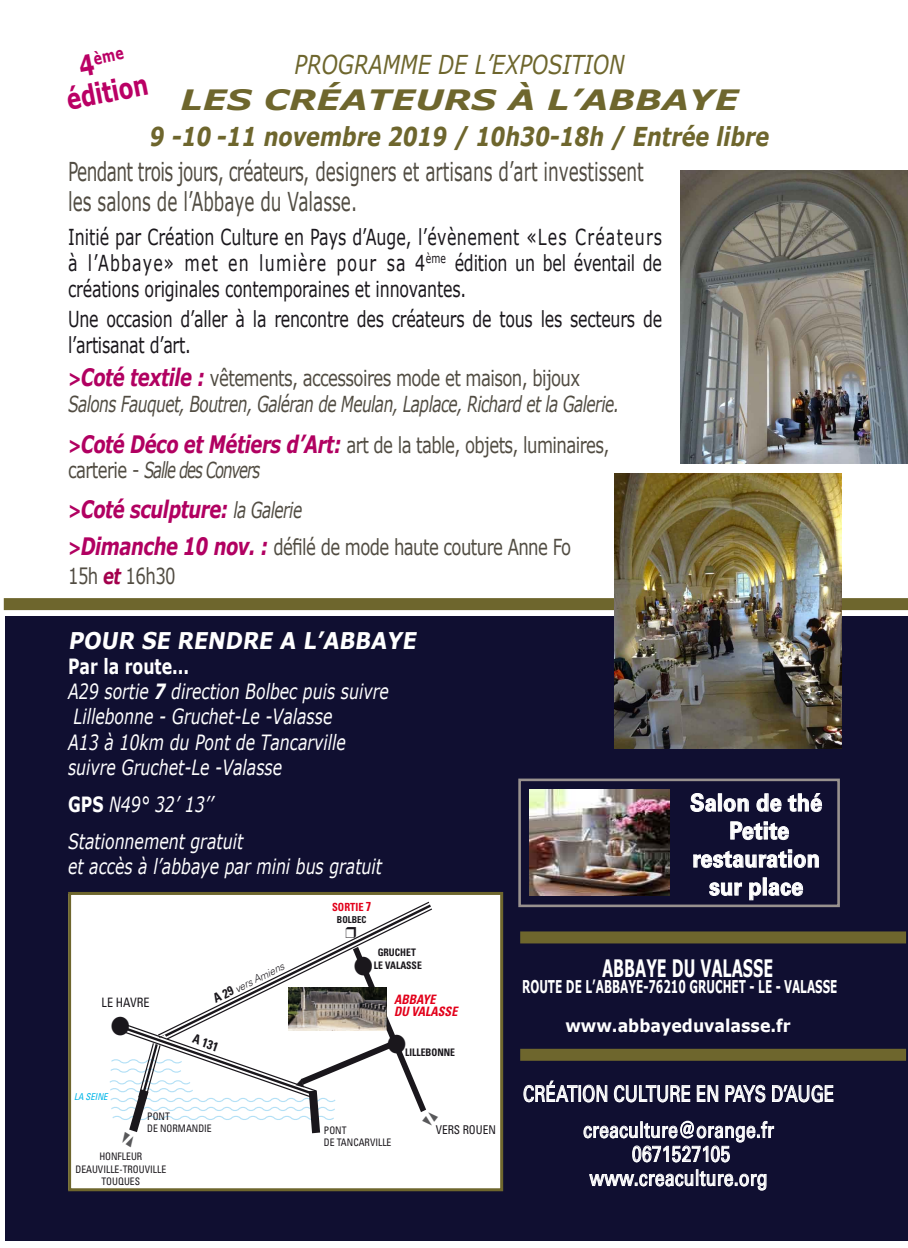
<style>
.page{position:relative;width:908px;height:1248px;background:#fff}
.page>*{position:absolute;margin:0;border:0;box-sizing:border-box;transform-origin:0 0}
.t1{font:700 28.6px "Verdana";color:#ba0065;scale:.75 1}
.t2{font:italic 700 28px "Verdana";color:#6e662d;scale:1.25 1}
.t3{font:26px/30px "Verdana";color:#514c42;scale:.65 1}
.t4{font:italic 700 26px "Verdana";color:#6e662d;scale:.8 1}
.t5{font:italic 26px "Verdana";color:#6e662d;scale:.8 1}
.t6{font:26px "Zapf Dingbats ITC";color:#1a171c;scale:.93 1}
.t7{font:700 24px/28px "Univers";letter-spacing:.01em;color:#fff;text-align:center;scale:.9 1}
.t8{font:italic 700 24px "Verdana";letter-spacing:-.025em;color:#b10061;scale:.75 1}
.t9{font:700 24px "Verdana";color:#fff;scale:.6 1}
.t10{font:700 23px "Verdana";color:#fff;scale:.9 1}
.t11{font:22px/26px "Verdana";letter-spacing:-.015em;color:#1a171c;text-align:justify;scale:.72 1}
.t12{font:22px/25.6px "Verdana";letter-spacing:-.035em;color:#514c42;scale:.75 1}
.t13{font:italic 22px/26px "Verdana";letter-spacing:-.035em;color:#514c42;scale:.7 1}
.t14{font:22px/36px "Univers";letter-spacing:.01em;color:#fff;text-align:center;scale:.76 1}
.t15{font:22px/24px "Univers";letter-spacing:.01em;color:#fff;text-align:center;scale:.8 1}
.t16{font:italic 21px/25.2px "Verdana";color:#fff;scale:.75 1}
.t17{font:700 17.6px/38.2px "Verdana";color:#fff;text-align:center;scale:.6 1}
.t18{font:700 16.6px "Verdana";color:#ba0065;scale:.75 1}
.t19{font:italic 700 condensed 13px/12px "Univers";color:#e2001a;scale:.93 1}
.t20{font:condensed 13px "Univers";color:#1a171c;scale:.93 1}
.t21{font:700 condensed 12.8px "Univers";color:#1a171c;scale:.95 1}
.t22{font:condensed 12px "Univers";color:#1a171c;scale:.93 1}
.t23{font:700 condensed 11.2px "Univers";color:#e2001a;scale:.93 1}
.t24{font:condensed 10.4px/12.4px "Univers";color:#1a171c;scale:.93 1}
.t25{font:700 condensed 10.4px/12.4px "Univers";color:#1a171c;text-align:center;scale:.93 1}
.t26{font:italic 300 10.2px "Univers";color:#1a171c;scale:.96 1}
.t27{font:italic condensed 9.6px "Univers";color:#00b6e8;scale:.93 1}
.t28{font:700 condensed 9.6px "Univers";color:#1a171c;scale:.93 1}
.s1{font-size:28.6px}
.s2{font-weight:700;font-size:20px;color:#b10061}
.s3{font-weight:700;font-size:24px;color:#b10061}
.s4{font-style:normal}
.s5{font-weight:700;font-style:italic;font-size:20px;color:#b10061}
.s6{font-weight:700;font-style:italic;font-size:24px;color:#b10061}
.s7{font-style:italic}
.s8{font-size:20px}
.s9{font-weight:400;font-size:22px;color:#514c42}
.s10{font-weight:700;font-style:italic;color:#a3004c}
.s11{font-weight:700;font-style:normal}
.s12{font-weight:700}
.s13{font-weight:700;font-style:normal;font-stretch:condensed;font-size:12.8px}
.s14{font-size:13px}
</style>
<div class="page">
<div style="left:6px;top:616px;width:901px;height:624px;background:#100f31"></div>
<div style="left:4px;top:598px;width:903px;height:12px;background:#6e662d"></div>
<div style="left:68px;top:894px;width:432px;height:295px;background:#fff"></div>
<div style="left:68px;top:891px;width:435px;height:300px;border:3px solid #6e662d"></div>
<svg style="left:523px;top:1080px;width:84px;height:22px"></svg>
<svg style="left:613px;top:1084px;width:77px;height:18px"></svg>
<svg style="left:696px;top:1085px;width:22px;height:17px"></svg>
<svg style="left:725px;top:1084px;width:40px;height:18px"></svg>
<svg style="left:772px;top:1084px;width:61px;height:18px"></svg>
<svg style="left:583px;top:1120px;width:191px;height:42px"></svg>
<svg style="left:589px;top:1169px;width:177px;height:21px"></svg>
<div style="left:518px;top:778px;width:321px;height:129px;border:3px solid #98918e"></div>
<svg style="left:690px;top:793px;width:26px;height:19px"></svg>
<div style="left:718px;top:793px;width:3px;height:18px;border:1px solid #fff"></div>
<svg style="left:722px;top:797px;width:27px;height:15px"></svg>
<svg style="left:756px;top:793px;width:66px;height:19px"></svg>
<svg style="left:730px;top:821px;width:59px;height:19px"></svg>
<svg style="left:693px;top:849px;width:126px;height:19px"></svg>
<svg style="left:709px;top:882px;width:33px;height:14px"></svg>
<svg style="left:749px;top:882px;width:12px;height:18px"></svg>
<svg style="left:768px;top:882px;width:35px;height:14px"></svg>
<img style="left:529px;top:789px;width:140px;height:106px">
<div style="left:520px;top:1048px;width:385px;height:12px;background:#6e662d"></div>
<div style="left:520px;top:931px;width:385px;height:12px;background:#6e662d"></div>
<img style="left:680px;top:170px;width:227px;height:294px">
<img style="left:613px;top:473px;width:228px;height:275px">
<svg style="left:109px;top:901px;width:323px;height:233px"></svg>
<p class="t18" style="left:76px;top:51px;width:63px;rotate:-11deg"><span class="s1">4</span>ème</p>
<h1 class="t1" style="left:63px;top:82px;width:111px;rotate:-11deg">édition</h1>
<p class="t5" style="left:294px;top:48px;width:414px">PROGRAMME DE L’EXPOSITION</p>
<p class="t2" style="left:180px;top:82px;width:448px">LES CRÉATEURS À L’ABBAYE</p>
<p class="t4" style="left:150px;top:120px;width:775px">9 -10 -11 novembre 2019 / 10h30-18h / Entrée libre</p>
<p class="t3" style="left:68px;top:155px;width:887px">Pendant trois jours, créateurs, designers et artisans d’art investissent les salons de l’Abbaye du Valasse.</p>
<p class="t11" style="left:68px;top:223px;width:826px">Initié par Création Culture en Pays d’Auge, l’évènement «Les Créateurs à l’Abbaye» met en lumière pour sa 4<sup>ème</sup> édition un bel éventail de créations originales contemporaines et innovantes.</p>
<p class="t11" style="left:68px;top:305px;width:826px">Une occasion d’aller à la rencontre des créateurs de tous les secteurs de l’artisanat d’art.</p>
<p class="t13" style="left:68px;top:364px;width:788px"><span class="s2">&gt;</span><span class="s3">Coté textile :</span> <span class="s4">vêtements, accessoires mode et maison, bijoux<br></span>Salons Fauquet, Boutren, Galéran de Meulan, Laplace, Richard et la Galerie.</p>
<p class="t12" style="left:68px;top:431px;width:723px"><span class="s5">&gt;</span><span class="s6">Coté Déco et Métiers d’Art:</span> art de la table, objets, luminaires, carterie - <span class="s7">Salle des Convers</span></p>
<p class="t8" style="left:68px;top:494px;width:313px"><span class="s8">&gt;</span>Coté sculpture: <span class="s9">la Galerie</span></p>
<p class="t12" style="left:68px;top:532px;width:672px;line-height:29px"><span class="s5">&gt;</span><span class="s6">Dimanche 10 nov. :</span> défilé de mode haute couture Anne Fo<br>15h <span class="s10">et</span> 16h30</p>
<p class="t10" style="left:68px;top:625px;width:392px">POUR SE RENDRE A L’ABBAYE</p>
<p class="t16" style="left:68px;top:653px;width:429px"><span class="s11">Par la route...<br></span>A29 sortie <span class="s12">7</span> direction Bolbec puis suivre<br>Lillebonne - Gruchet-Le -Valasse<br>A13 à 10km du Pont de Tancarville suivre Gruchet-Le -Valasse</p>
<p class="t16" style="left:68px;top:785px;width:235px;line-height:37.2px"><span class="s11">GPS</span> N49° 32’ 13’’<br>Stationnement gratuit</p>
<p class="t16" style="left:68px;top:853px;width:420px">et accès à l’abbaye par mini bus gratuit</p>
<p class="t20" style="left:102px;top:993px;width:53px">LE HAVRE</p>
<p class="t6" style="left:111px;top:1013px;width:22px">●</p>
<p class="t27" style="left:74px;top:1090px;width:37px">LA SEINE</p>
<p class="t26" style="left:211px;top:994px;width:82px;rotate:-27deg"><span class="s13">A 29</span> vers Amiens</p>
<p class="t21" style="left:196px;top:1030px;width:29px;rotate:21deg">A 131</p>
<p class="t24" style="left:147px;top:1109px;width:71px">PONT<br>DE NORMANDIE</p>
<p class="t24" style="left:75px;top:1150px;width:99px;text-align:center">HONFLEUR<br>DEAUVILLE-TROUVILLE<br>TOUQUES</p>
<p class="t23" style="left:332px;top:900px;width:44px">SORTIE <span class="s14">7</span></p>
<p class="t28" style="left:337px;top:913px;width:33px">BOLBEC</p>
<p class="t6" style="left:353px;top:953px;width:22px">●</p>
<p class="t25" style="left:373px;top:946px;width:53px">GRUCHET<br>LE VALASSE</p>
<p class="t19" style="left:394px;top:993px;width:70px">ABBAYE<br>DU VALASSE</p>
<p class="t25" style="left:387px;top:1046px;width:74px">●LILLEBONNE</p>
<p class="t24" style="left:324px;top:1123px;width:74px">PONT<br>DE TANCARVILLE</p>
<p class="t22" style="left:435px;top:1121px;width:66px">VERS ROUEN</p>
<p class="t7" style="left:689px;top:788px;width:148px">Salon de thé<br>Petite restauration sur place</p>
<p class="t9" style="left:601px;top:952px;width:287px">ABBAYE DU VALASSE</p>
<p class="t17" style="left:522px;top:967px;width:527px">ROUTE DE L’ABBAYE-76210 GRUCHET - LE - VALASSE www.abbayeduvalasse.fr</p>
<p class="t14" style="left:522px;top:1075px;width:411px">CRÉATION CULTURE EN PAYS D’AUGE creaculture@orange.fr</p>
<p class="t15" style="left:589px;top:1141px;width:224px">0671527105 www.creaculture.org</p>
</div>
